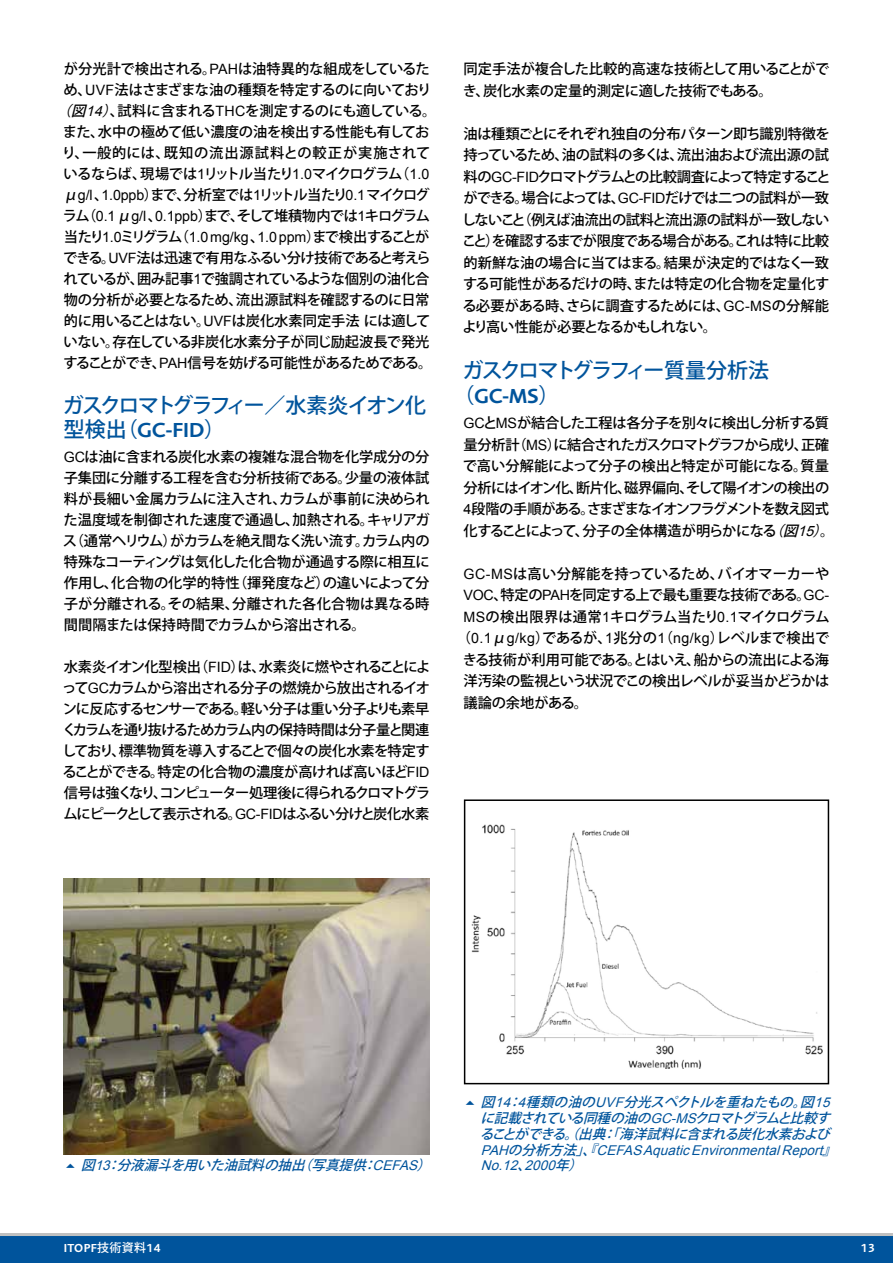
<style>
.page{position:relative;width:893px;height:1263px;background:#fff}
.page>*{position:absolute;margin:0;border:0;box-sizing:border-box;transform-origin:0 0}
.t1{font:500 21px "Koz Go Pro";letter-spacing:-.11em;color:#00549c}
.t2{font:600 21px "Foundry Sans";color:#00549c}
.t3{font:500 21px "Koz Go Pro";letter-spacing:-.09em;color:#00549c}
.t4{font:500 14.25px/21px "Koz Go Pro";letter-spacing:-.035em;color:#000;text-align:justify}
.t5{font:500 14.25px/21.5px "Koz Go Pro";letter-spacing:-.055em;color:#000}
.t6{font:500 14.25px/21.5px "Koz Go Pro";letter-spacing:-.01em;color:#000}
.t7{font:500 14.25px "Koz Go Pro";letter-spacing:-.005em;color:#000}
.t8{font:italic 500 13.5px/15.8px "Koz Go Pro";color:#00549c;text-align:justify}
.t9{font:italic 13.5px/15.8px "Arial";color:#00549c}
.t10{font:600 12px "Foundry Sans";letter-spacing:.025em;color:#fff}
.s1{font-family:"Arial";font-weight:400}
.s2{font-style:italic}
.s3{font-family:"Arial";font-weight:400;font-style:italic}
.s4{font-family:"Koz Go Pro";font-weight:500}
</style>
<div class="page">
<svg style="left:0;top:1233px;width:893px;height:30px;background:#135e9f"></svg>
<img style="left:64px;top:879px;width:366px;height:275px">
<img style="left:471px;top:825px;width:352px;height:243px">
<div style="left:464px;top:799px;width:365px;height:285px;border:2px solid #000"></div>
<p class="t4" style="left:57px;top:59px;width:381px;text-align:center">が分光計で検出される。<span class="s1">PAH</span>は油特異的な組成をしているため、<span class="s1">UVF</span>法はさまざまな油の種類を特定するのに向いており<span class="s2">（図</span><span class="s3">14</span><span class="s2">）</span>、試料に含まれる<span class="s1">THC</span>を測定するのにも適している。また、水中の極めて低い濃度の油を検出する性能も有しており、一般的には、既知の流出源試料との較正が実施されているならば、現場では<span class="s1">1</span>リットル当たり<span class="s1">1.0</span>マイクログラム（<span class="s1">1.0 </span>μ<span class="s1">g/l</span> 、<span class="s1">1.0ppb</span>）まで、分析室では<span class="s1">1</span>リットル当たり<span class="s1">0.1</span> マイクログラム（<span class="s1">0.1</span> μ<span class="s1">g/l</span> 、<span class="s1">0.1ppb</span>）まで、そして堆積物内では<span class="s1">1</span>キログラム当たり<span class="s1">1.0</span>ミリグラム（<span class="s1">1.0 mg/kg</span> 、<span class="s1">1.0 ppm</span>）まで検出することができる。<span class="s1">UVF</span>法は迅速で有用なふるい分け技術であると考えられているが、囲み記事<span class="s1">1</span>で強調されているような個別の油化合物の分析が必要となるため、流出源試料を確認するのに日常的に用いることはない。<span class="s1">UVF</span>は炭化水素同定手法には適していない。存在している非炭化水素分子が同じ励起波長で発光することができ、<span class="s1">PAH</span>信号を妨げる可能性があるためである。</p>
<h1 class="t1" style="left:63px;top:392px;width:365px">ガスクロマトグラフィー／水素炎イオン化</h1>
<h1 class="t2" style="left:64px;top:418px;width:163px"><span class="s4">型検出（</span>GC-FID<span class="s4">）</span></h1>
<p class="t4" style="left:63px;top:447px;width:368px"><span class="s1">GC</span>は油に含まれる炭化水素の複雑な混合物を化学成分の分子集団に分離する工程を含む分析技術である。少量の液体試料が長細い金属カラムに注入され、カラムが事前に決められた温度域を制御された速度で通過し、加熱される。キャリアガス（通常ヘリウム）がカラムを絶え間なく洗い流す。カラム内の特殊なコーティングは気化した化合物が通過する際に相互に作用し、化合物の化学的特性（揮発度など）の違いによって分子が分離される。その結果、分離された各化合物は異なる時間間隔または保持時間でカラムから溶出される。</p>
<p class="t4" style="left:62px;top:657px;width:370px">水素炎イオン化型検出（<span class="s1">FID</span>）は、水素炎に燃やされることによって<span class="s1">GC</span>カラムから溶出される分子の燃焼から放出されるイオンに反応するセンサーである。軽い分子は重い分子よりも素早くカラムを通り抜けるためカラム内の保持時間は分子量と関連しており、標準物質を導入することで個々の炭化水素を特定することができる。特定の化合物の濃度が高ければ高いほど<span class="s1">FID</span>信号は強くなり、コンピューター処理後に得られるクロマトグラムにピークとして表示される。<span class="s1">GC-FID</span>はふるい分けと炭化水素</p>
<p class="t6" style="left:463px;top:59px;width:368px">同定手法が複合した比較的高速な技術として用いることができ、炭化水素の定量的測定に適した技術でもある。</p>
<p class="t4" style="left:462px;top:123px;width:370px;line-height:21.5px">油は種類ごとにそれぞれ独自の分布パターン即ち識別特徴を持っているため、油の試料の多くは、流出油および流出源の試料の<span class="s1">GC-FID</span>クロマトグラムとの比較調査によって特定することができる。場合によっては、<span class="s1">GC-FID</span>だけでは二つの試料が一致しないこと（例えば油流出の試料と流出源の試料が一致しないこと）を確認するまでが限度である場合がある。これは特に比較的新鮮な油の場合に当てはまる。結果が決定的ではなく一致する可能性があるだけの時、または特定の化合物を定量化する必要がある時、さらに調査するためには、<span class="s1">GC-MS</span>の分解能より高い性能が必要となるかもしれない。</p>
<h1 class="t3" style="left:462px;top:357px;width:308px">ガスクロマトグラフィー質量分析法</h1>
<h1 class="t2" style="left:453px;top:383px;width:107px"><span class="s4">（</span>GC-MS<span class="s4">）</span></h1>
<p class="t5" style="left:463px;top:413px;width:373px"><span class="s1">GC</span>と<span class="s1">MS</span>が結合した工程は各分子を別々に検出し分析する質量分析計（<span class="s1">MS</span>）に結合されたガスクロマトグラフから成り、正確で高い分解能によって分子の検出と特定が可能になる。質量分析にはイオン化、断片化、磁界偏向、そして陽イオンの検出の<span class="s1">4</span>段階の手順がある。さまざまなイオンフラグメントを数え図式化することによって、分子の全体構造が明らかになる<span class="s2">（図</span><span class="s3">15</span><span class="s2">）</span>。</p>
<p class="t7" style="left:463px;top:564px;width:367px"><span class="s1">GC-MS</span>は高い分解能を持っているため、バイオマーカーや</p>
<p class="t4" style="left:463px;top:585px;width:367px"><span class="s1">VOC</span>、特定の<span class="s1">PAH</span>を同定する上で最も重要な技術である。<span class="s1">GC-</span></p>
<p class="t4" style="left:463px;top:607px;width:368px"><span class="s1">MS</span>の検出限界は通常<span class="s1">1</span>キログラム当たり<span class="s1">0.1</span>マイクログラム</p>
<p class="t7" style="left:457px;top:629px;width:374px">（<span class="s1">0.1</span>μ<span class="s1">g/kg</span>）であるが、<span class="s1">1</span>兆分の<span class="s1">1</span>（<span class="s1">ng/kg</span>）レベルまで検出で</p>
<p class="t4" style="left:463px;top:650px;width:368px">きる技術が利用可能である。とはいえ、船からの流出による海</p>
<p class="t6" style="left:463px;top:671px;width:367px">洋汚染の監視という状況でこの検出レベルが妥当かどうかは</p>
<p class="t6" style="left:463px;top:692px;width:126px">議論の余地がある。</p>
<p class="t8" style="left:81px;top:1158px;width:356px">図<span class="s1">13</span>：分液漏斗を用いた油試料の抽出（写真提供：<span class="s1">CEFAS</span>）</p>
<p class="t8" style="left:480px;top:1095px;width:357px">図<span class="s1">14</span>：<span class="s1">4</span>種類の油の<span class="s1">UVF</span>分光スペクトルを重ねたもの。図<span class="s1">15</span>に記載されている同種の油の<span class="s1">GC-MS</span>クロマトグラムと比較することができる。（出典：「海洋試料に含まれる炭化水素および</p>
<p class="t9" style="left:481px;top:1142px;width:362px">PAH<span class="s4">の分析方法」、『</span>CEFAS AquaticEnvironmentalReport<span class="s4">』<br></span>No.12<span class="s4">、</span>2000<span class="s4">年）</span></p>
<p class="t10" style="left:64px;top:1241px;width:98px">ITOPF<span class="s4">技術資料</span>14</p>
<p class="t10" style="left:861px;top:1241px;width:16px">13</p>
</div>
